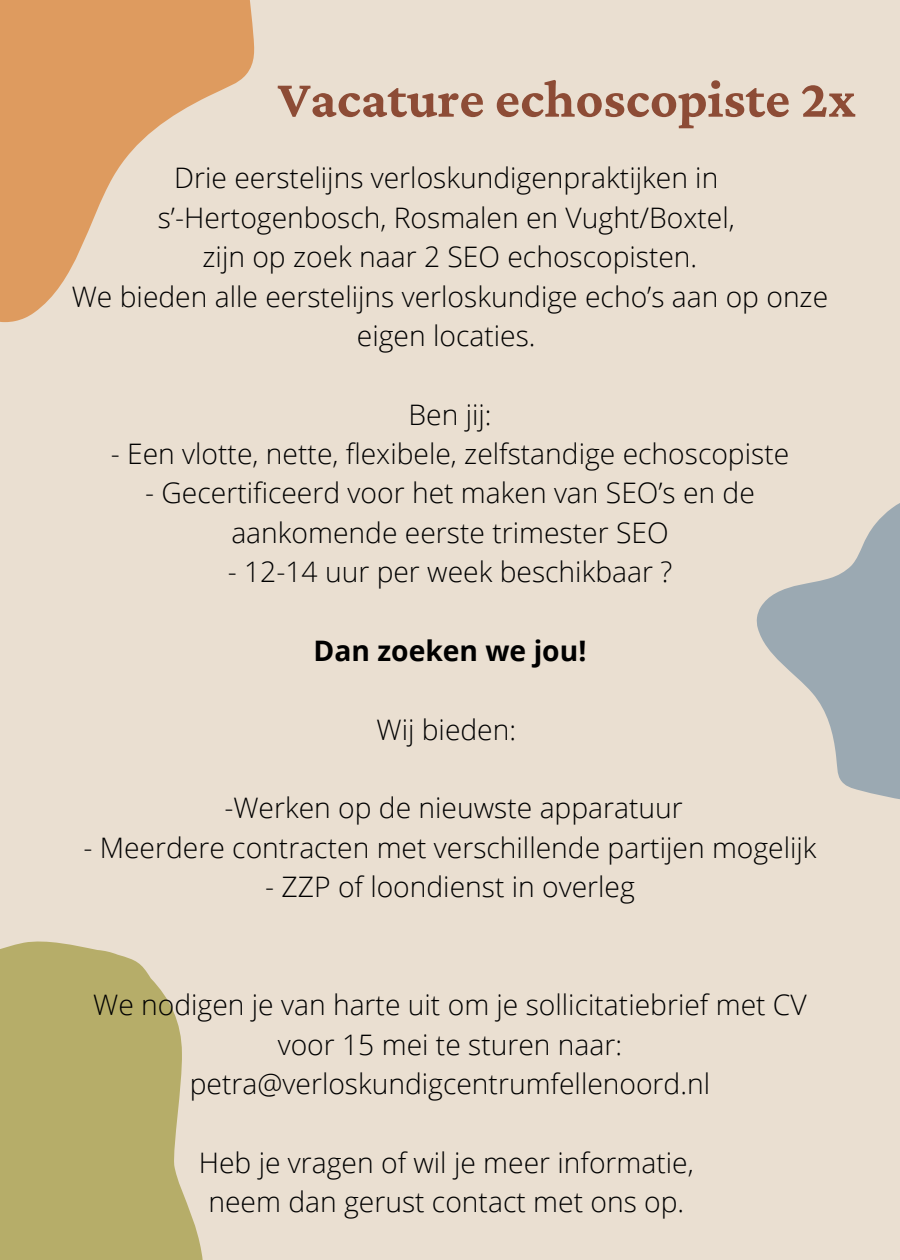
<style>
.page{position:relative;width:900px;height:1260px;background:#eadfd1}
.page>*{position:absolute;margin:0;border:0;box-sizing:border-box;transform-origin:0 0}
.t1{font:700 54px "Crimson Pro";color:#8d4c36}
.t2{font:300 28.25px/39.5px "Open Sans";color:#000;text-align:center}
.t3{font:700 28.25px "Open Sans";color:#000}
</style>
<div class="page">
<svg style="left:0;top:941px;width:203px;height:319px;background:#bdb478"></svg>
<svg style="left:756px;top:503px;width:144px;height:297px;fill:#9ba9b2"></svg>
<svg style="left:0;top:0;width:255px;height:323px;fill:#de9b5f"></svg>
<p class="t1" style="left:278px;top:68px;width:579px">Vacature echoscopiste 2x</p>
<p class="t2" style="left:174px;top:158px;width:546px">Drie eerstelijns verloskundigenpraktijken in</p>
<p class="t2" style="left:158px;top:197px;width:579px">s’-Hertogenbosch, Rosmalen en Vught/Boxtel,</p>
<p class="t2" style="left:203px;top:236px;width:496px">zijn op zoek naar 2 SEO echoscopisten.</p>
<p class="t2" style="left:72px;top:276px;width:758px">We bieden alle eerstelijns verloskundige echo’s aan op onze eigen locaties.</p>
<p class="t2" style="left:408px;top:394px;width:85px">Ben jij:</p>
<p class="t2" style="left:111px;top:433px;width:680px">- Een vlotte, nette, flexibele, zelfstandige echoscopiste</p>
<p class="t2" style="left:145px;top:473px;width:611px">- Gecertificeerd voor het maken van SEO’s en de aankomende eerste trimester SEO</p>
<p class="t2" style="left:228px;top:551px;width:446px">- 12-14 uur per week beschikbaar ?</p>
<p class="t3" style="left:314px;top:631px;width:274px">Dan zoeken we jou!</p>
<p class="t2" style="left:377px;top:709px;width:141px">Wij bieden:</p>
<p class="t2" style="left:224px;top:788px;width:460px">-Werken op de nieuwste apparatuur</p>
<p class="t2" style="left:83px;top:827px;width:735px">- Meerdere contracten met verschillende partijen mogelijk</p>
<p class="t2" style="left:265px;top:866px;width:371px">- ZZP of loondienst in overleg</p>
<p class="t2" style="left:93px;top:985px;width:715px">We nodigen je van harte uit om je sollicitatiebrief met CV voor 15 mei te sturen naar:</p>
<p class="t2" style="left:190px;top:1063px;width:522px">petra@verloskundigcentrumfellenoord.nl</p>
<p class="t2" style="left:199px;top:1142px;width:497px">Heb je vragen of wil je meer informatie,</p>
<p class="t2" style="left:208px;top:1181px;width:477px">neem dan gerust contact met ons op.</p>
</div>
